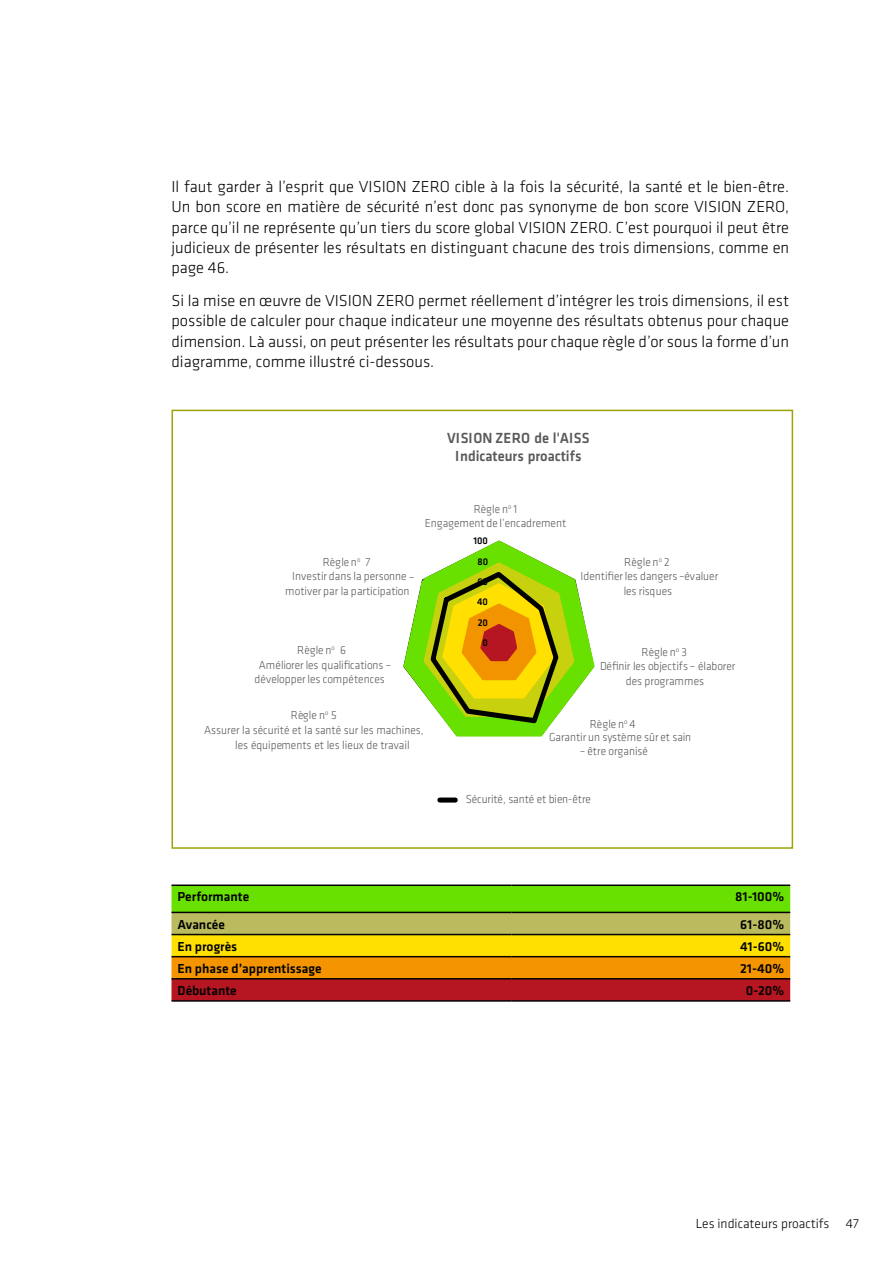
<style>
.page{position:relative;width:893px;height:1263px;background:#fff}
.page>*{position:absolute;margin:0;border:0;box-sizing:border-box;transform-origin:0 0}
.t1{font:300 16.5px/20.2px "Klavika";color:#000;text-align:justify}
.t2{font:500 15.15px/17.4px "Klavika";color:#595959;text-align:center;scale:.95 1}
.t3{font:500 13.5px "Klavika";color:#000}
.t4{font:300 13.5px "Klavika";color:#000}
.t5{font:300 12px/14.2px "Klavika";color:#595959;text-align:center;scale:.95 1}
.t6{font:500 10.2px "Klavika";color:#000;scale:.95 1}
</style>
<div class="page">
<svg style="left:403px;top:540px;width:192px;height:197px"></svg>
<div style="left:440px;top:797px;width:15px;height:5px;background:#000"></div>
<div style="left:171px;top:410px;width:622px;height:439px;border:2px solid #9ca20a"></div>
<svg style="left:171px;top:886px;width:619px;height:114px"></svg>
<hr style="left:171px;top:912px;width:340px;height:1px;background:#000">
<hr style="left:511px;top:912px;width:279px;height:1px;background:#000">
<hr style="left:171px;top:934px;width:340px;height:1px;background:#000">
<hr style="left:511px;top:934px;width:279px;height:1px;background:#000">
<hr style="left:171px;top:956px;width:340px;height:1px;background:#000">
<hr style="left:511px;top:956px;width:279px;height:1px;background:#000">
<hr style="left:171px;top:884px;width:340px;height:2px;background:#000">
<hr style="left:511px;top:884px;width:279px;height:2px;background:#000">
<hr style="left:171px;top:978px;width:340px;height:1px;background:#000">
<hr style="left:511px;top:978px;width:279px;height:1px;background:#000">
<hr style="left:171px;top:1000px;width:340px;height:2px;background:#000">
<hr style="left:511px;top:1000px;width:279px;height:2px;background:#000">
<p class="t1" style="left:171px;top:176px;width:619px">Il faut garder à l’esprit que VISION ZERO cible à la fois la sécurité, la santé et le bien-être.<br>Un bon score en matière de sécurité n’est donc pas synonyme de bon score VISION ZERO, parce qu’il ne représente qu’un tiers du score global VISION ZERO. C’est pourquoi il peut être judicieux de présenter les résultats en distinguant chacune des trois dimensions, comme en page 46.</p>
<p class="t1" style="left:171px;top:290px;width:619px">Si la mise en œuvre de VISION ZERO permet réellement d’intégrer les trois dimensions, il est possible de calculer pour chaque indicateur une moyenne des résultats obtenus pour chaque dimension. Là aussi, on peut présenter les résultats pour chaque règle d’or sous la forme d’un diagramme, comme illustré ci-dessous.</p>
<p class="t2" style="left:447px;top:429px;width:151px">VISION ZERO de l'AISS<br>Indicateurs proactifs</p>
<p class="t5" style="left:425px;top:502px;width:150px">Règle n<sup>o</sup> 1<br>Engagement de l’encadrement</p>
<p class="t5" style="left:285px;top:555px;width:137px">Règle n<sup>o</sup> 7<br>Investir dans la personne – motiver par la participation</p>
<p class="t5" style="left:259px;top:643px;width:141px;line-height:14.9px">Règle n<sup>o</sup> 6<br>Améliorer les qualifications –</p>
<p class="t5" style="left:255px;top:671px;width:139px">développer les compétences</p>
<p class="t5" style="left:291px;top:708px;width:50px">Règle n<sup>o</sup> 5</p>
<p class="t5" style="left:204px;top:722px;width:233px">Assurer la sécurité et la santé sur les machines,</p>
<p class="t5" style="left:235px;top:737px;width:185px">les équipements et les lieux de travail</p>
<p class="t6" style="left:473px;top:534px;width:17px">100</p>
<p class="t6" style="left:477px;top:554px;width:13px">80</p>
<p class="t6" style="left:478px;top:575px;width:12px">60</p>
<p class="t6" style="left:477px;top:595px;width:13px">40</p>
<p class="t6" style="left:478px;top:616px;width:12px">20</p>
<p class="t6" style="left:483px;top:636px;width:7px">0</p>
<p class="t5" style="left:580px;top:555px;width:147px">Règle n<sup>o</sup> 2<br>Identifier les dangers –évaluer les risques</p>
<p class="t5" style="left:600px;top:645px;width:144px">Règle n<sup>o</sup> 3<br>Définir les objectifs – élaborer des programmes</p>
<p class="t5" style="left:549px;top:718px;width:151px;line-height:12.9px;text-align:left;text-indent:41px">Règle n<sup>o</sup> 4<br>Garantir un système sûr et sain</p>
<p class="t5" style="left:580px;top:743px;width:73px">– être organisé</p>
<p class="t5" style="left:466px;top:792px;width:134px">Sécurité, santé et bien-être</p>
<p class="t3" style="left:177px;top:888px;width:73px">Performante</p>
<p class="t3" style="left:735px;top:888px;width:50px">81-100%</p>
<p class="t3" style="left:177px;top:915px;width:49px">Avancée</p>
<p class="t3" style="left:740px;top:915px;width:46px">61-80%</p>
<p class="t3" style="left:177px;top:937px;width:61px">En progrès</p>
<p class="t3" style="left:740px;top:937px;width:45px">41-60%</p>
<p class="t3" style="left:177px;top:959px;width:146px">En phase d’apprentissage</p>
<p class="t3" style="left:740px;top:959px;width:46px">21-40%</p>
<p class="t3" style="left:177px;top:981px;width:61px">Débutante</p>
<p class="t3" style="left:746px;top:981px;width:40px">0-20%</p>
<p class="t4" style="left:696px;top:1215px;width:165px">Les indicateurs proactifs 47</p>
</div>
